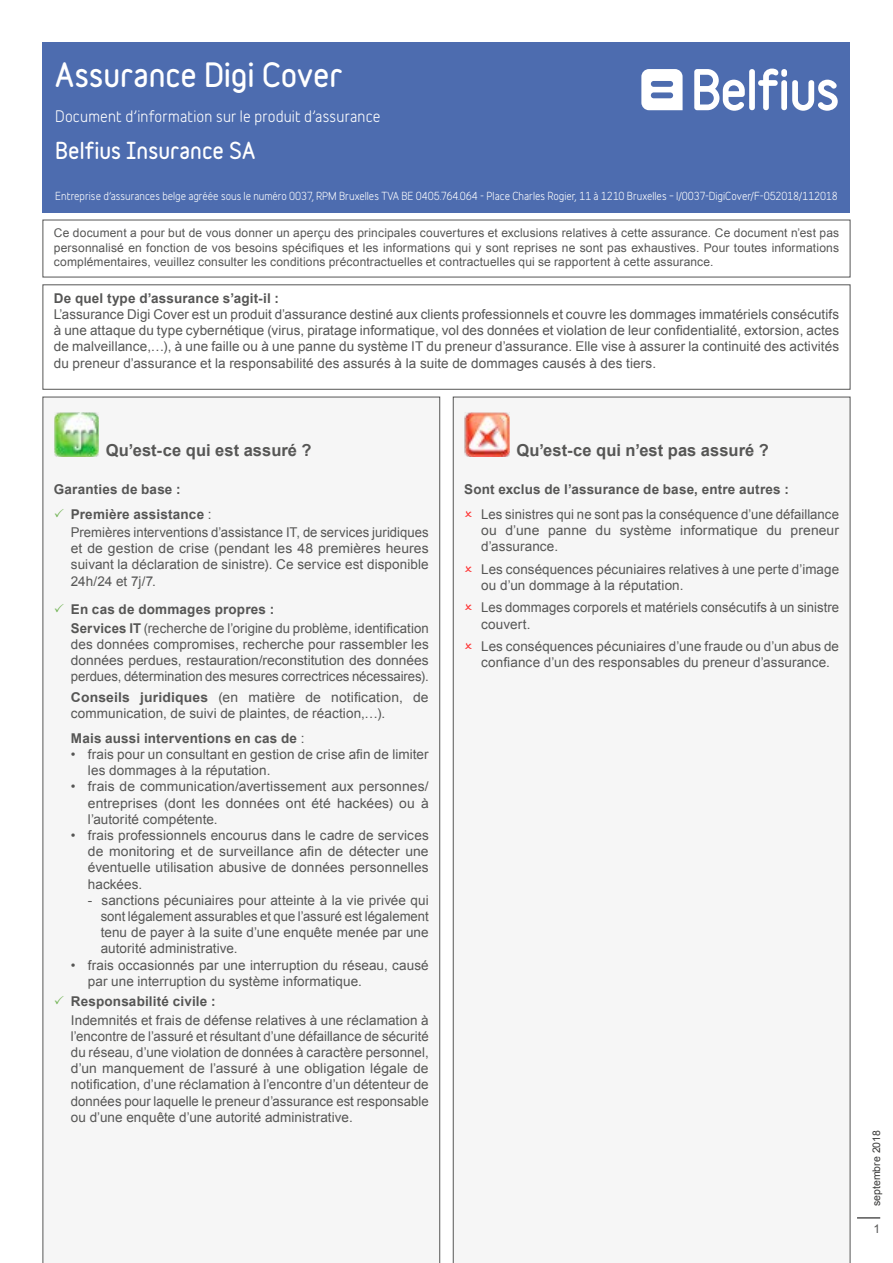
<style>
.page{position:relative;width:893px;height:1263px;background:#fff}
.page>*{position:absolute;margin:0;border:0;box-sizing:border-box;transform-origin:0 0}
.t1{font:700 30px "Belfius Normal";color:#fff}
.t2{font:700 21px "Belfius Normal";color:#fff}
.subhead1{font:700 16.5px "Arial";letter-spacing:.005em;color:#565655}
.t3{font:15px "Belfius Alternative";letter-spacing:.015em;color:#fff}
.body{font:13.5px/16.2px "Arial";letter-spacing:.005em;color:#565655}
.bodyRetrait{font:13.5px/16.2px "Arial";letter-spacing:.005em;color:#565655;text-align:justify}
.bodyBulletRetrait{font:13.5px/16.2px "Arial";letter-spacing:.005em;color:#565655;text-align:justify}
.subhead2{font:700 13.5px "Arial";letter-spacing:.015em;color:#565655}
.body-2{font:700 13.5px "Arial";letter-spacing:.015em;color:#565655}
.bodyRetrait-2{font:700 13.5px "Arial";letter-spacing:.015em;color:#565655}
.info{font:12px/14.4px "Arial";letter-spacing:.01em;color:#565655;text-align:justify}
.t4{font:10.5px "Belfius Alternative";letter-spacing:-.005em;color:#fff}
.t5{font:10.5px "Arial";color:#3a3a39}
.s1{font-weight:400}
.s2{font-weight:700}
</style>
<div class="page">
<svg style="left:857px;top:1217px;width:23px;height:1px"></svg>
<div style="left:43px;top:43px;width:807px;height:170px;background:#4d6caf"></div>
<div style="left:43px;top:284px;width:807px;height:106px;border:1px solid #565655"></div>
<div style="left:43px;top:397px;width:397px;height:866px;background:#f6f6f6"></div>
<img style="left:54px;top:412px;width:45px;height:45px">
<div style="left:453px;top:397px;width:397px;height:866px;background:#f6f6f6"></div>
<img style="left:465px;top:412px;width:44px;height:45px">
<svg style="left:641px;top:69px;width:42px;height:41px;background:#dde3f0"></svg>
<svg style="left:694px;top:69px;width:51px;height:42px"></svg>
<div style="left:749px;top:69px;width:6px;height:41px;background:#fff;border-radius:3px"></div>
<svg style="left:758px;top:69px;width:80px;height:42px"></svg>
<svg style="left:55px;top:508px;width:9px;height:9px"></svg>
<svg style="left:55px;top:604px;width:9px;height:9px"></svg>
<svg style="left:55px;top:996px;width:9px;height:8px"></svg>
<svg style="left:465px;top:510px;width:7px;height:6px"></svg>
<svg style="left:465px;top:565px;width:7px;height:6px"></svg>
<svg style="left:465px;top:604px;width:7px;height:6px"></svg>
<svg style="left:465px;top:643px;width:7px;height:6px"></svg>
<p class="t1" style="left:55px;top:51px;width:288px">Assurance Digi Cover</p>
<p class="t3" style="left:55px;top:103px;width:327px">Document d’information sur le produit d’assurance</p>
<p class="t2" style="left:55px;top:135px;width:202px">Belfius Insurance SA</p>
<p class="t4" style="left:55px;top:187px;width:784px">Entreprise d’assurances belge agréée sous le numéro 0037, RPM Bruxelles TVA BE 0405.764.064 - Place Charles Rogier, 11 à 1210 Bruxelles – I/0037-DigiCover/F-052018/112018</p>
<p class="info" style="left:54px;top:226px;width:787px">Ce document a pour but de vous donner un aperçu des principales couvertures et exclusions relatives à cette assurance. Ce document n’est pas personnalisé en fonction de vos besoins spécifiques et les informations qui y sont reprises ne sont pas exhaustives. Pour toutes informations complémentaires, veuillez consulter les conditions précontractuelles et contractuelles qui se rapportent à cette assurance.</p>
<p class="body-2" style="left:54px;top:289px;width:227px">De quel type d’assurance s’agit-il :</p>
<p class="body" style="left:54px;top:306px;width:787px;text-align:justify">L’assurance Digi Cover est un produit d’assurance destiné aux clients professionnels et couvre les dommages immatériels consécutifs à une attaque du type cybernétique (virus, piratage informatique, vol des données et violation de leur confidentialité, extorsion, actes de malveillance,…), à une faille ou à une panne du système IT du preneur d’assurance. Elle vise à assurer la continuité des activités du preneur d’assurance et la responsabilité des assurés à la suite de dommages causés à des tiers.</p>
<p class="subhead1" style="left:106px;top:440px;width:207px">Qu’est-ce qui est assuré ?</p>
<p class="subhead2" style="left:54px;top:480px;width:128px">Garanties de base :</p>
<p class="subhead2" style="left:71px;top:505px;width:142px">Première assistance <span class="s1">:</span></p>
<p class="bodyRetrait" style="left:71px;top:524px;width:359px">Premières interventions d’assistance IT, de services juridiques et de gestion de crise (pendant les 48 premières heures suivant la déclaration de sinistre). Ce service est disponible 24h/24 et 7j/7.</p>
<p class="subhead2" style="left:71px;top:601px;width:205px">En cas de dommages propres :</p>
<p class="bodyRetrait" style="left:71px;top:620px;width:359px"><span class="s2">Services IT</span> (recherche de l’origine du problème, identification des données compromises, recherche pour rassembler les données perdues, restauration/reconstitution des données perdues, détermination des mesures correctrices nécessaires).</p>
<p class="bodyRetrait" style="left:71px;top:689px;width:359px"><span class="s2">Conseils juridiques</span> (en matière de notification, de communication, de suivi de plaintes, de réaction,…).</p>
<p class="bodyRetrait-2" style="left:71px;top:729px;width:235px">Mais aussi interventions en cas de <span class="s1">:</span></p>
<p class="body" style="left:88px;top:746px;width:342px;text-indent:-17px">• frais pour un consultant en gestion de crise afin de limiter les dommages à la réputation.</p>
<p class="body" style="left:88px;top:779px;width:342px;text-align:justify;text-indent:-17px">• frais de communication/avertissement aux personnes/ entreprises (dont les données ont été hackées) ou à l’autorité compétente.</p>
<p class="body" style="left:88px;top:827px;width:342px;text-align:justify;text-indent:-17px">• frais professionnels encourus dans le cadre de services de monitoring et de surveillance afin de détecter une éventuelle utilisation abusive de données personnelles hackées.</p>
<p class="bodyBulletRetrait" style="left:101px;top:892px;width:330px;text-indent:-13px">- sanctions pécuniaires pour atteinte à la vie privée qui sont légalement assurables et que l’assuré est légalement tenu de payer à la suite d’une enquête menée par une autorité administrative.</p>
<p class="body" style="left:88px;top:957px;width:342px;text-indent:-17px">• frais occasionnés par une interruption du réseau, causé par une interruption du système informatique.</p>
<p class="subhead2" style="left:71px;top:993px;width:146px">Responsabilité civile :</p>
<p class="bodyRetrait" style="left:71px;top:1012px;width:359px">Indemnités et frais de défense relatives à une réclamation à l’encontre de l’assuré et résultant d’une défaillance de sécurité du réseau, d’une violation de données à caractère personnel, d’un manquement de l’assuré à une obligation légale de notification, d’une réclamation à l’encontre d’un détenteur de données pour laquelle le preneur d’assurance est responsable ou d’une enquête d’une autorité administrative.</p>
<p class="subhead1" style="left:516px;top:440px;width:254px">Qu’est-ce qui n’est pas assuré ?</p>
<p class="subhead2" style="left:464px;top:480px;width:326px">Sont exclus de l’assurance de base, entre autres :</p>
<p class="body" style="left:481px;top:506px;width:359px;text-align:justify">Les sinistres qui ne sont pas la conséquence d’une défaillance ou d’une panne du système informatique du preneur d’assurance.</p>
<p class="body" style="left:481px;top:561px;width:359px">Les conséquences pécuniaires relatives à une perte d’image ou d’un dommage à la réputation.</p>
<p class="body" style="left:481px;top:600px;width:359px">Les dommages corporels et matériels consécutifs à un sinistre couvert.</p>
<p class="body" style="left:481px;top:638px;width:359px">Les conséquences pécuniaires d’une fraude ou d’un abus de confiance d’un des responsables du preneur d’assurance.</p>
<p class="t5" style="left:870px;top:1206px;width:77px;rotate:-90deg">septembre 2018</p>
<p class="info" style="left:873px;top:1222px;width:8px">1</p>
</div>
